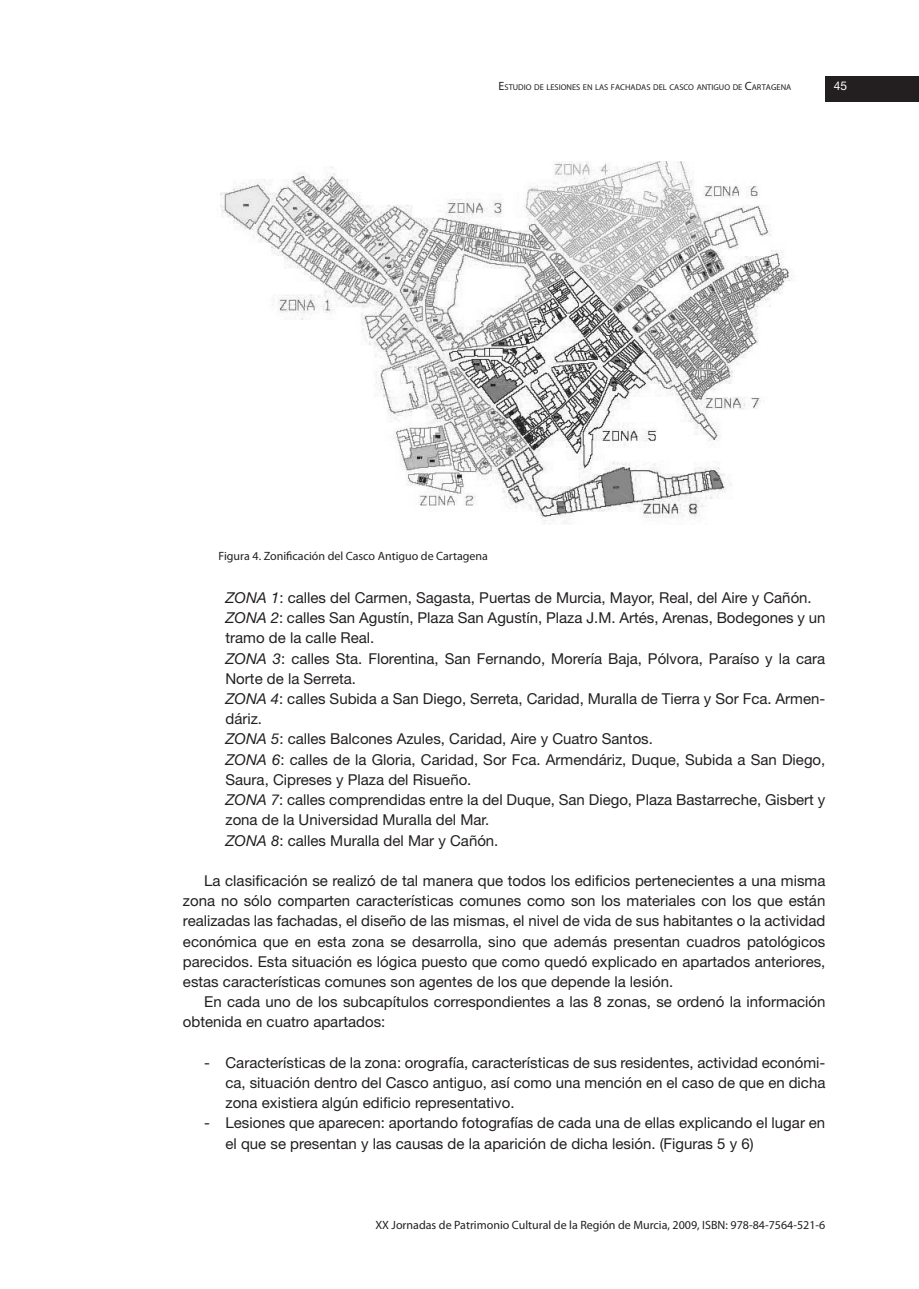
<style>
.page{position:relative;width:919px;height:1289px;background:#fff}
.page>*{position:absolute;margin:0;border:0;box-sizing:border-box;transform-origin:0 0}
.t1{font:15px/20.2px "Helvetica Neue";color:#231f20}
.t2{font:12px "Myriad Pro";color:#231f20}
.t3{font:12px "Helvetica Neue";color:#fff}
.t4{font:8.4px "Myriad Pro";color:#231f20}
.s1{font-size:12px}
.s2{font-style:italic}
</style>
<div class="page">
<div style="left:825px;top:77px;width:93px;height:25px;background:#231f20"></div>
<img style="left:220px;top:162px;width:573px;height:362px">
<p class="t4" style="left:498px;top:82px;width:294px"><span class="s1">E</span>STUDIO DE LESIONES EN LAS FACHADAS DEL CASCO ANTIGUO DE <span class="s1">C</span>ARTAGENA</p>
<p class="t3" style="left:833px;top:82px;width:15px">45</p>
<p class="t2" style="left:218px;top:551px;width:271px">Figura 4. Zonificación del Casco Antiguo de Cartagena</p>
<p class="t1" style="left:225px;top:589px;width:601px"><span class="s2">ZONA 1</span>: calles del Carmen, Sagasta, Puertas de Murcia, Mayor, Real, del Aire y Cañón.<br><span class="s2">ZONA 2</span>: calles San Agustín, Plaza San Agustín, Plaza J.M. Artés, Arenas, Bodegones y un tramo de la calle Real.<br><span class="s2">ZONA 3</span>: calles Sta. Florentina, San Fernando, Morería Baja, Pólvora, Paraíso y la cara Norte de la Serreta.<br><span class="s2">ZONA 4</span>: calles Subida a San Diego, Serreta, Caridad, Muralla de Tierra y Sor Fca. Armen&shy;dáriz.<br><span class="s2">ZONA 5</span>: calles Balcones Azules, Caridad, Aire y Cuatro Santos.<br><span class="s2">ZONA 6</span>: calles de la Gloria, Caridad, Sor Fca. Armendáriz, Duque, Subida a San Diego, Saura, Cipreses y Plaza del Risueño.<br><span class="s2">ZONA 7</span>: calles comprendidas entre la del Duque, San Diego, Plaza Bastarreche, Gisbert y zona de la Universidad Muralla del Mar.<br><span class="s2">ZONA 8</span>: calles Muralla del Mar y Cañón.</p>
<p class="t1" style="left:183px;top:871px;width:644px;text-align:justify;text-indent:21px">La clasificación se realizó de tal manera que todos los edificios pertenecientes a una misma zona no sólo comparten características comunes como son los materiales con los que están realizadas las fachadas, el diseño de las mismas, el nivel de vida de sus habitantes o la actividad económica que en esta zona se desarrolla, sino que además presentan cuadros patológicos parecidos. Esta situación es lógica puesto que como quedó explicado en apartados anteriores, estas características comunes son agentes de los que depende la lesión.</p>
<p class="t1" style="left:183px;top:993px;width:644px;text-indent:21px">En cada uno de los subcapítulos correspondientes a las 8 zonas, se ordenó la información obtenida en cuatro apartados:</p>
<p class="t1" style="left:225px;top:1053px;width:601px;text-align:justify;text-indent:-21px">- Características de la zona: orografía, características de sus residentes, actividad económi&shy;ca, situación dentro del Casco antiguo, así como una mención en el caso de que en dicha zona existiera algún edificio representativo.</p>
<p class="t1" style="left:225px;top:1114px;width:601px;text-indent:-21px">- Lesiones que aparecen: aportando fotografías de cada una de ellas explicando el lugar en el que se presentan y las causas de la aparición de dicha lesión. (Figuras 5 y 6)</p>
<p class="t2" style="left:375px;top:1219px;width:451px">XX Jornadas de Patrimonio Cultural de la Región de Murcia, 2009, ISBN: 978-84-7564-521-6</p>
</div>
